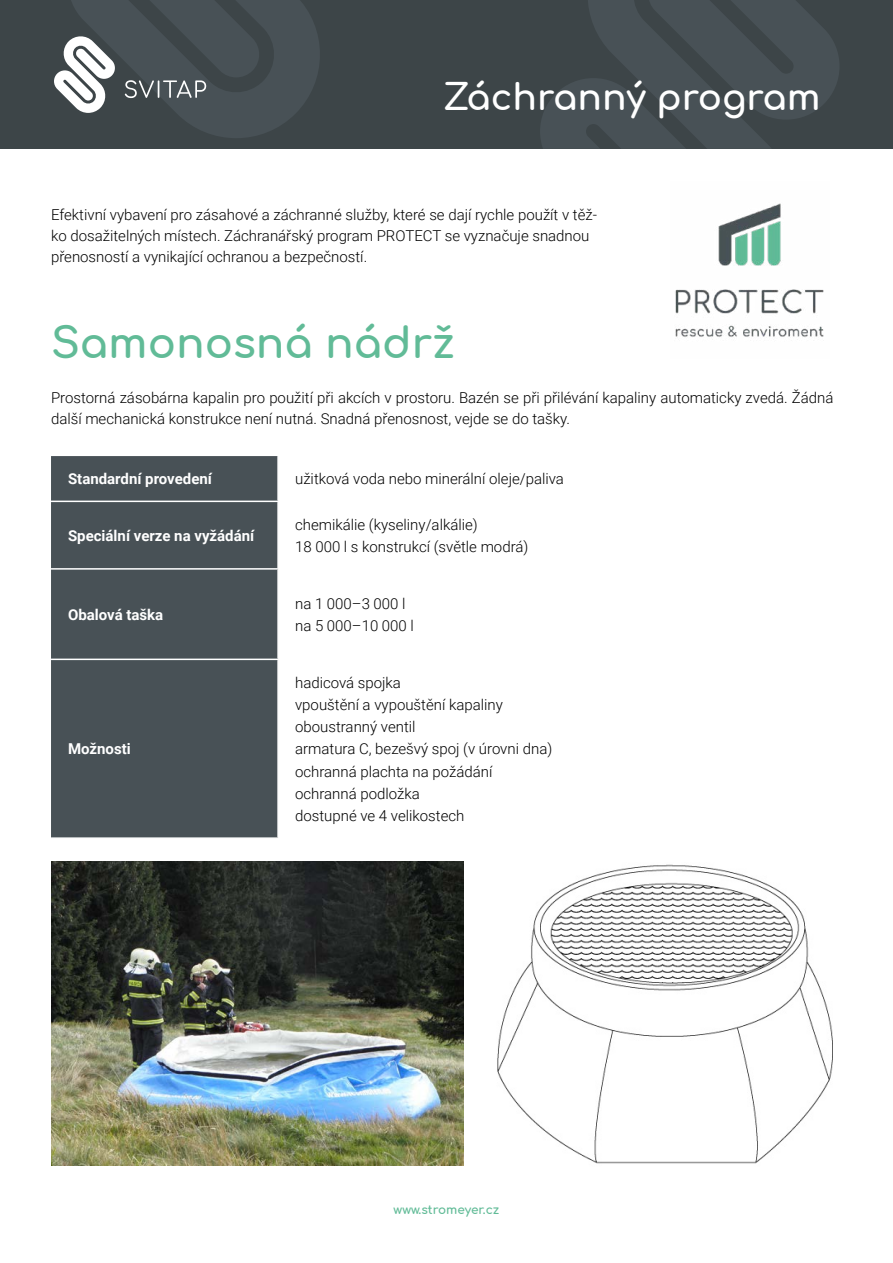
<style>
.page{position:relative;width:893px;height:1263px;background:#fff}
.page>*{position:absolute;margin:0;border:0;box-sizing:border-box;transform-origin:0 0}
.Název_produktu{font:700 42px "Comfortaa";color:#61bb97}
.t1{font:700 36px "Comfortaa";color:#fff}
.Tabulka__text{font:300 15px/21px "Roboto";color:#000}
.Tabulka__záhlaví{font:700 15px "Roboto";color:#fff}
.t2{font:700 12px "Comfortaa";color:#61bb97}
</style>
<div class="page">
<div style="left:0;top:0;width:893px;height:149px;background:#3d4548"></div>
<svg style="left:540px;top:0;width:299px;height:149px"></svg>
<img style="left:429px;top:864px;width:404px;height:302px">
<img style="left:51px;top:861px;width:413px;height:304px">
<div style="left:51px;top:456px;width:226px;height:381px;background:#485156"></div>
<hr style="left:51px;top:501px;width:228px;height:1px;background:#fff">
<hr style="left:51px;top:568px;width:228px;height:2px;background:#fff">
<hr style="left:51px;top:659px;width:228px;height:1px;background:#fff">
<svg style="left:54px;top:0;width:266px;height:138px"></svg>
<img style="left:675px;top:203px;width:149px;height:137px">
<h2 class="t1" style="left:443px;top:64px;width:379px">Záchranný program</h2>
<p class="Tabulka__text" style="left:51px;top:203px;width:548px">Efektivní vybavení pro zásahové a záchranné služby, které se dají rychle použít v těž&shy;ko dosažitelných místech. Záchranářský program PROTECT se vyznačuje snadnou přenosností a vynikající ochranou a bezpečností.</p>
<p class="Název_produktu" style="left:51px;top:304px;width:405px">Samonosná nádrž</p>
<p class="Tabulka__text" style="left:51px;top:386px;width:784px">Prostorná zásobárna kapalin pro použití při akcích v prostoru. Bazén se při přilévání kapaliny automaticky zvedá. Žádná další mechanická konstrukce není nutná. Snadná přenosnost, vejde se do tašky.</p>
<p class="Tabulka__záhlaví" style="left:68px;top:468px;width:145px">Standardní provedení</p>
<p class="Tabulka__text" style="left:295px;top:468px;width:270px">užitková voda nebo minerální oleje/paliva</p>
<p class="Tabulka__záhlaví" style="left:68px;top:525px;width:188px">Speciální verze na vyžádání</p>
<p class="Tabulka__záhlaví" style="left:68px;top:604px;width:97px">Obalová taška</p>
<p class="Tabulka__záhlaví" style="left:68px;top:738px;width:64px">Možnosti</p>
<p class="Tabulka__text" style="left:295px;top:513px;width:184px">chemikálie (kyseliny/alkálie)</p>
<p class="Tabulka__text" style="left:295px;top:535px;width:235px">18 000 l s konstrukcí (světle modrá)</p>
<p class="Tabulka__text" style="left:295px;top:592px;width:112px">na 1 000–3 000 l</p>
<p class="Tabulka__text" style="left:295px;top:614px;width:120px">na 5 000–10 000 l</p>
<p class="Tabulka__text" style="left:295px;top:671px;width:107px">hadicová spojka</p>
<p class="Tabulka__text" style="left:295px;top:693px;width:209px">vpouštění a vypouštění kapaliny</p>
<p class="Tabulka__text" style="left:295px;top:716px;width:122px">oboustranný ventil</p>
<p class="Tabulka__text" style="left:295px;top:738px;width:259px">armatura C, bezešvý spoj (v úrovni dna)</p>
<p class="Tabulka__text" style="left:295px;top:760px;width:199px">ochranná plachta na požádání</p>
<p class="Tabulka__text" style="left:295px;top:782px;width:126px">ochranná podložka</p>
<p class="Tabulka__text" style="left:295px;top:805px;width:171px">dostupné ve 4 velikostech</p>
<p class="t2" style="left:394px;top:1198px;width:107px">www.stromeyer.cz</p>
</div>
